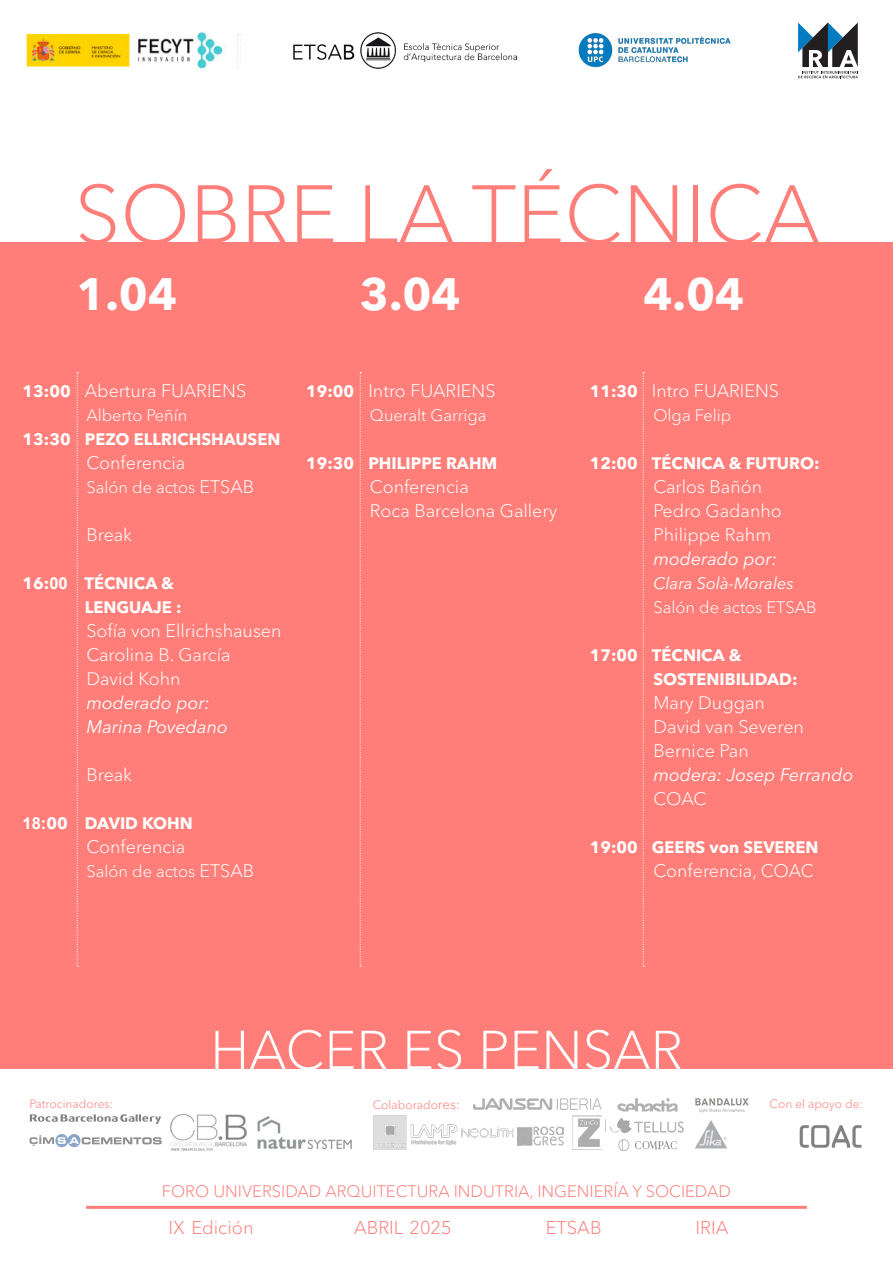
<style>
.page{position:relative;width:893px;height:1263px;background:#fff}
.page>*{position:absolute;margin:0;border:0;box-sizing:border-box;transform-origin:0 0}
.t1{font:300 81px "Avenir Next Cyr";color:#ff7e79}
.t2{font:300 54px "Avenir Next Cyr";color:#fff}
.t3{font:700 45px "Avenir Next Cyr";color:#fff}
.t4{font:300 18.3px "Avenir Next Cyr";color:#ff7e79}
.t5{font:300 18px "Avenir Next Cyr";color:#fff}
.t6{font:italic 18px "Avenir Next Cyr";color:#fff}
.t7{font:700 16.5px "Avenir Next Cyr";color:#fff}
.t8{font:300 16.5px "Avenir Next Cyr";color:#fff}
.t9{font:300 16.5px "Avenir Next Cyr";color:#ff7e79}
.t10{font:italic 16.5px "Avenir Next Cyr";color:#fff}
.t11{font:300 12px "Avenir Next Cyr";color:#ff7e79}
.s1{font-weight:700;font-size:16.5px}
.s2{font-size:18px}
.s3{font-size:13.5px}
</style>
<div class="page">
<img style="left:578px;top:33px;width:153px;height:35px">
<img style="left:294px;top:32px;width:222px;height:37px">
<img style="left:22px;top:32px;width:219px;height:37px">
<svg style="left:798px;top:23px;width:60px;height:55px"></svg>
<div style="left:0;top:242px;width:893px;height:827px;background:#ff7e79"></div>
<svg style="left:77px;top:372px;width:1px;height:595px"></svg>
<svg style="left:360px;top:372px;width:1px;height:595px"></svg>
<svg style="left:643px;top:372px;width:1px;height:595px"></svg>
<hr style="left:86px;top:1206px;width:721px;height:3px;background:#ff7e79">
<svg style="left:30px;top:1134px;width:132px;height:13px"></svg>
<img style="left:170px;top:1114px;width:77px;height:37px">
<img style="left:257px;top:1116px;width:95px;height:34px">
<svg style="left:30px;top:1114px;width:131px;height:10px"></svg>
<img style="left:800px;top:1125px;width:62px;height:23px">
<img style="left:474px;top:1098px;width:127px;height:11px">
<img style="left:518px;top:1115px;width:83px;height:35px">
<img style="left:461px;top:1126px;width:52px;height:12px">
<img style="left:610px;top:1098px;width:74px;height:35px">
<img style="left:410px;top:1124px;width:47px;height:22px">
<img style="left:373px;top:1115px;width:33px;height:35px">
<img style="left:695px;top:1120px;width:32px;height:29px">
<img style="left:618px;top:1139px;width:59px;height:12px">
<img style="left:695px;top:1098px;width:54px;height:15px">
<p class="t1" style="left:75px;top:166px;width:747px">SOBRE LA TÉCNICA</p>
<p class="t3" style="left:76px;top:266px;width:102px">1.04</p>
<p class="t3" style="left:360px;top:266px;width:102px">3.04</p>
<p class="t5" style="left:23px;top:380px;width:225px"><span class="s1">13:00</span> Abertura FUARIENS</p>
<p class="t8" style="left:86px;top:405px;width:102px">Alberto Peñín</p>
<p class="t7" style="left:23px;top:429px;width:259px">13:30 PEZO ELLRICHSHAUSEN</p>
<p class="t5" style="left:86px;top:452px;width:100px">Conferencia</p>
<p class="t8" style="left:86px;top:477px;width:169px">Salón de actos <span class="s2">ETSAB</span></p>
<p class="t5" style="left:86px;top:524px;width:47px">Break</p>
<p class="t7" style="left:85px;top:573px;width:91px">TÉCNICA &amp;</p>
<p class="t7" style="left:85px;top:597px;width:98px">LENGUAJE :</p>
<p class="t5" style="left:86px;top:620px;width:197px">Sofía von Ellrichshausen</p>
<p class="t5" style="left:86px;top:644px;width:146px">Carolina B. García</p>
<p class="t5" style="left:86px;top:668px;width:96px">David Kohn</p>
<p class="t6" style="left:86px;top:692px;width:125px">moderado por:</p>
<p class="t6" style="left:86px;top:715px;width:143px">Marina Povedano</p>
<p class="t5" style="left:86px;top:764px;width:47px">Break</p>
<p class="t7" style="left:85px;top:813px;width:110px">DAVID KOHN</p>
<p class="t5" style="left:86px;top:836px;width:100px">Conferencia</p>
<p class="t8" style="left:86px;top:861px;width:169px">Salón de actos <span class="s2">ETSAB</span></p>
<p class="t5" style="left:306px;top:380px;width:191px"><span class="s1">19:00</span> Intro FUARIENS</p>
<p class="t8" style="left:370px;top:405px;width:118px">Queralt Garriga</p>
<p class="t7" style="left:306px;top:453px;width:193px">19:30 PHILIPPE RAHM</p>
<p class="t5" style="left:370px;top:476px;width:100px">Conferencia</p>
<p class="t5" style="left:370px;top:500px;width:189px">Roca Barcelona Gallery</p>
<p class="t3" style="left:643px;top:266px;width:102px">4.04</p>
<p class="t5" style="left:590px;top:380px;width:191px"><span class="s1">11:30</span> Intro FUARIENS</p>
<p class="t8" style="left:653px;top:405px;width:79px">Olga Felip</p>
<p class="t7" style="left:590px;top:453px;width:231px">12:00 TÉCNICA &amp; FUTURO:</p>
<p class="t5" style="left:653px;top:476px;width:110px">Carlos Bañón</p>
<p class="t5" style="left:653px;top:500px;width:130px">Pedro Gadanho</p>
<p class="t5" style="left:653px;top:524px;width:119px">Philippe Rahm</p>
<p class="t6" style="left:653px;top:548px;width:125px">moderado por:</p>
<p class="t10" style="left:653px;top:573px;width:142px">Clara Solà-Morales</p>
<p class="t8" style="left:653px;top:597px;width:165px">Salón de actos ETSAB</p>
<p class="t7" style="left:590px;top:645px;width:153px">17:00 TÉCNICA &amp;</p>
<p class="t7" style="left:653px;top:669px;width:146px">SOSTENIBILIDAD:</p>
<p class="t5" style="left:653px;top:692px;width:113px">Mary Duggan</p>
<p class="t5" style="left:653px;top:716px;width:152px">David van Severen</p>
<p class="t5" style="left:653px;top:740px;width:97px">Bernice Pan</p>
<p class="t6" style="left:653px;top:764px;width:202px">modera: Josep Ferrando</p>
<p class="t5" style="left:653px;top:788px;width:54px">COAC</p>
<p class="t7" style="left:590px;top:837px;width:230px">19:00 GEERS von SEVEREN</p>
<p class="t5" style="left:653px;top:860px;width:162px">Conferencia, COAC</p>
<p class="t2" style="left:210px;top:1018px;width:474px">HACER ES PENSAR</p>
<p class="t11" style="left:29px;top:1096px;width:85px">Patrocinadores:</p>
<p class="t11" style="left:373px;top:1097px;width:89px">Colaborado<span class="s3">res:</span></p>
<p class="t11" style="left:770px;top:1096px;width:95px">Con el apoyo de:</p>
<p class="t9" style="left:162px;top:1181px;width:571px">FORO UNIVERSIDAD ARQUITECTURA INDUTRIA, INGENIERÍA Y SOCIEDAD</p>
<p class="t4" style="left:169px;top:1216px;width:87px">IX Edición</p>
<p class="t4" style="left:354px;top:1216px;width:99px">ABRIL 2025</p>
<p class="t4" style="left:546px;top:1216px;width:57px">ETSAB</p>
<p class="t4" style="left:696px;top:1216px;width:34px">IRIA</p>
</div>
